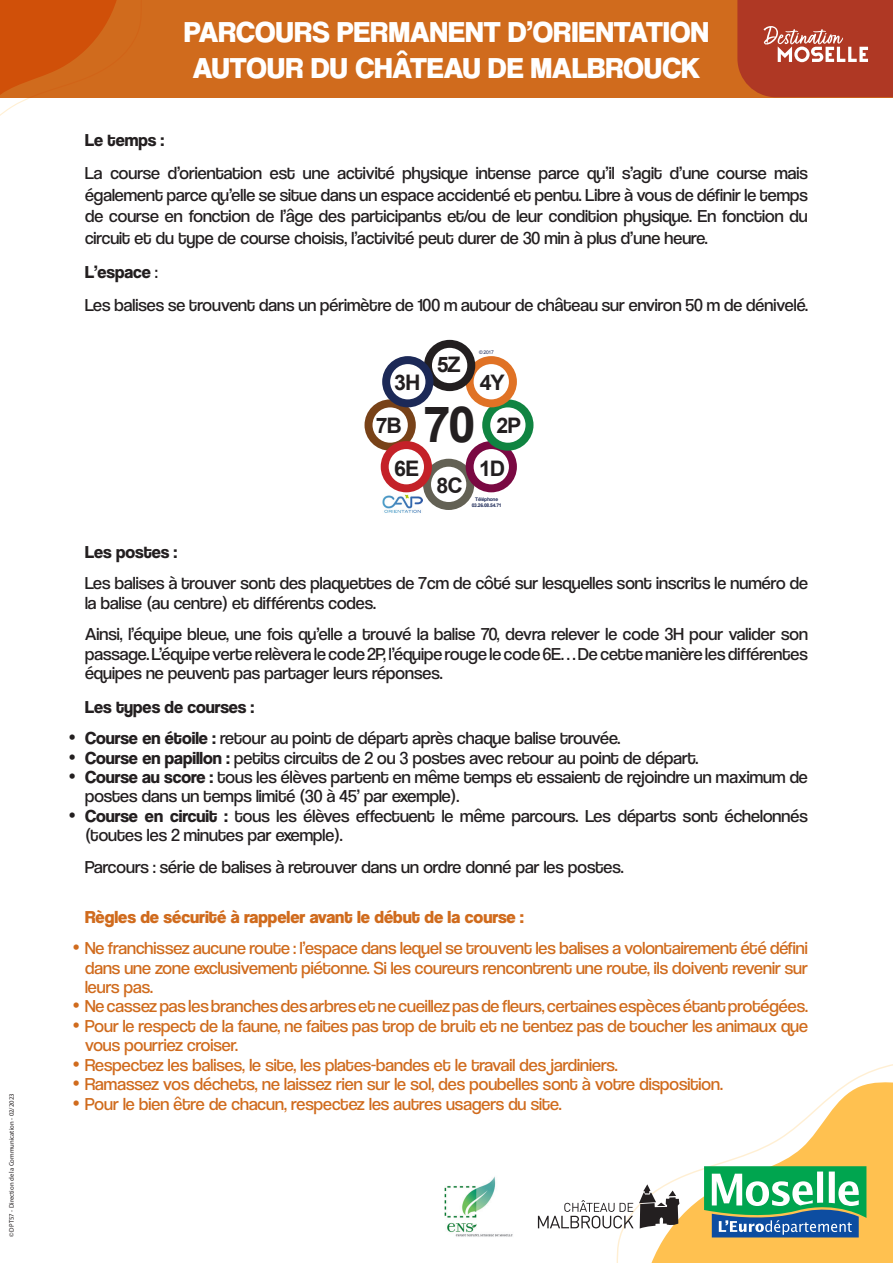
<style>
.page{position:relative;width:893px;height:1263px;background:#fff}
.page>*{position:absolute;margin:0;border:0;box-sizing:border-box;transform-origin:0 0}
.t1{font:700 49.8px "Arial";color:#231f20}
.t2{font:30px "Coolvetica Hv";letter-spacing:.01em;color:#fff}
.t3{font:700 21.45px/42.8px "Arial";letter-spacing:-.05em;color:#231f20}
.Normal_wrd_4{font:18px/21.6px "Coolvetica Bk";color:#231f20}
.t4{font:18px/19.5px "Coolvetica Bk";color:#d06b1d;text-align:justify}
.Normal_wrd_4-2{font:18px "Coolvetica Hv";color:#d06b1d}
.Normal_wrd_4-3{font:700 18px "Coolvetica Rg";color:#231f20}
.t5{font:6.75px "Myriad Pro";color:#231f20}
.t6{font:700 4.95px/6px "Arial";letter-spacing:-.05em;color:#1c2957;text-align:center}
.t7{font:4.95px "Arial";color:#1c2957}
.s1{font-family:"Coolvetica Bk";font-weight:400}
.s2{font-family:"Coolvetica Rg";font-weight:700}
</style>
<div class="page">
<svg style="left:594px;top:1064px;width:299px;height:199px"></svg>
<img style="left:384px;top:510px;width:37px;height:3px">
<svg style="left:365px;top:340px;width:168px;height:170px"></svg>
<svg style="left:0;top:97px;width:161px;height:19px"></svg>
<svg style="left:538px;top:1184px;width:141px;height:44px"></svg>
<svg style="left:704px;top:1166px;width:162px;height:71px"></svg>
<img style="left:444px;top:1176px;width:69px;height:61px">
<div style="left:0;top:0;width:893px;height:97px;background:#d06b1d"></div>
<svg style="left:737px;top:0;width:156px;height:97px"></svg>
<p class="t5" style="left:7px;top:1237px;width:145px;rotate:-90deg">© DPT57 - Direction de la Communication - 02/2023</p>
<p class="t2" style="left:184px;top:14px;width:526px">PARCOURS PERMANENT D’ORIENTATION</p>
<p class="t2" style="left:193px;top:50px;width:509px">AUTOUR DU CHÂTEAU DE MALBROUCK</p>
<p class="Normal_wrd_4-3" style="left:85px;top:129px;width:81px">Le temps :</p>
<p class="Normal_wrd_4" style="left:85px;top:162px;width:724px;text-align:justify">La course d’orientation est une activité physique intense parce qu’il s’agit d’une course mais également parce qu’elle se situe dans un espace accidenté et pentu. Libre à vous de définir le temps de course en fonction de l’âge des participants et/ou de leur condition physique. En fonction du circuit et du type de course choisis, l’activité peut durer de 30 min à plus d’une heure.</p>
<p class="Normal_wrd_4-3" style="left:85px;top:261px;width:74px">L’espace <span class="s1">:</span></p>
<p class="Normal_wrd_4" style="left:85px;top:294px;width:724px">Les balises se trouvent dans un périmètre de 100 m autour de château sur environ 50 m de dénivelé.</p>
<p class="t3" style="left:394px;top:362px;width:28px">3H</p>
<p class="t3" style="left:437px;top:344px;width:25px">5Z</p>
<p class="t7" style="left:479px;top:349px;width:16px">© 2017</p>
<p class="t3" style="left:480px;top:362px;width:27px">4Y</p>
<p class="t3" style="left:394px;top:405px;width:27px;text-indent:-18px">7B<br>6E</p>
<p class="t1" style="left:423px;top:392px;width:54px">70</p>
<p class="t3" style="left:479px;top:405px;width:44px;text-indent:17px">2P<br>1D</p>
<p class="t3" style="left:437px;top:465px;width:28px">8C</p>
<p class="t6" style="left:472px;top:496px;width:31px">Téléphone<br>03.26.08.54.71</p>
<p class="Normal_wrd_4-3" style="left:85px;top:541px;width:94px">Les postes :</p>
<p class="Normal_wrd_4" style="left:85px;top:573px;width:724px;line-height:19.5px">Les balises à trouver sont des plaquettes de 7cm de côté sur lesquelles sont inscrits le numéro de la balise (au centre) et différents codes.</p>
<p class="Normal_wrd_4" style="left:85px;top:624px;width:724px;line-height:19.4px;text-align:justify">Ainsi, l’équipe bleue, une fois qu’elle a trouvé la balise 70, devra relever le code 3H pour valider son passage. L’équipe verte relèvera le code 2P, l’équipe rouge le code 6E… De cette manière les différentes équipes ne peuvent pas partager leurs réponses.</p>
<p class="Normal_wrd_4-3" style="left:85px;top:696px;width:171px">Les types de courses :</p>
<p class="Normal_wrd_4" style="left:68px;top:727px;width:554px">• <span class="s2">Course en étoile :</span> retour au point de départ après chaque balise trouvée.</p>
<p class="Normal_wrd_4" style="left:68px;top:747px;width:632px">• <span class="s2">Course en papillon :</span> petits circuits de 2 ou 3 postes avec retour au point de départ.</p>
<p class="Normal_wrd_4" style="left:85px;top:767px;width:724px;line-height:19.4px;text-indent:-17px">• <span class="s2">Course au score :</span> tous les élèves partent en même temps et essaient de rejoindre un maximum de postes dans un temps limité (30 à 45’ par exemple).</p>
<p class="Normal_wrd_4" style="left:85px;top:806px;width:724px;line-height:19.5px;text-indent:-17px">• <span class="s2">Course en circuit :</span> tous les élèves effectuent le même parcours. Les départs sont échelonnés (toutes les 2 minutes par exemple).</p>
<p class="Normal_wrd_4" style="left:85px;top:856px;width:540px">Parcours : série de balises à retrouver dans un ordre donné par les postes.</p>
<p class="Normal_wrd_4-2" style="left:85px;top:906px;width:440px">Règles de sécurité à rappeler avant le début de la course :</p>
<p class="t4" style="left:85px;top:938px;width:724px;text-indent:-13px">• Ne franchissez aucune route : l’espace dans lequel se trouvent les balises a volontairement été défini dans une zone exclusivement piétonne. Si les coureurs rencontrent une route, ils doivent revenir sur leurs pas.</p>
<p class="t4" style="left:72px;top:996px;width:737px">• Ne cassez pas les branches des arbres et ne cueillez pas de fleurs, certaines espèces étant protégées.</p>
<p class="t4" style="left:85px;top:1016px;width:724px;text-indent:-13px">• Pour le respect de la faune, ne faites pas trop de bruit et ne tentez pas de toucher les animaux que vous pourriez croiser.</p>
<p class="t4" style="left:72px;top:1055px;width:547px">• Respectez les balises, le site, les plates-bandes et le travail des jardiniers.</p>
<p class="t4" style="left:72px;top:1074px;width:652px">• Ramassez vos déchets, ne laissez rien sur le sol, des poubelles sont à votre disposition.</p>
<p class="t4" style="left:72px;top:1093px;width:491px">• Pour le bien être de chacun, respectez les autres usagers du site.</p>
</div>
